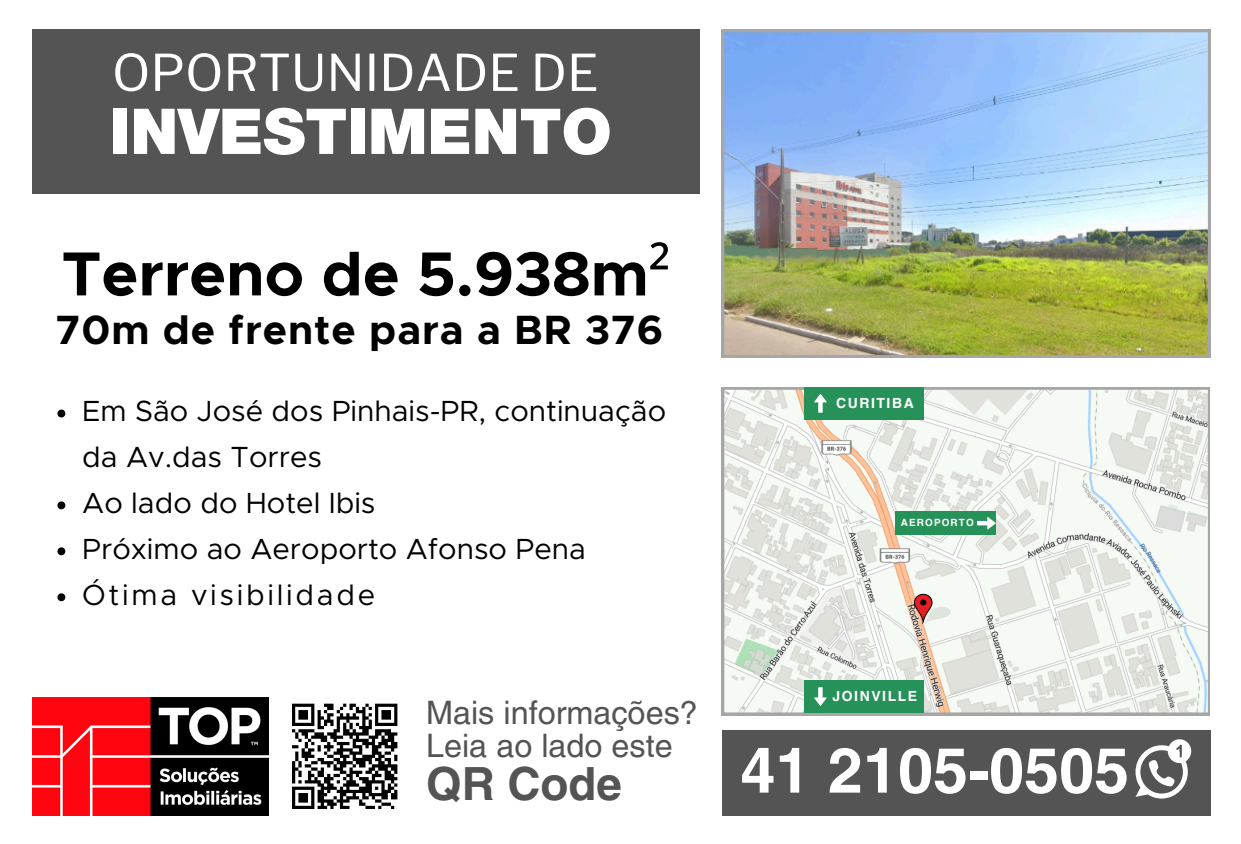
<style>
.page{position:relative;width:1241px;height:844px;background:#fff}
.page>*{position:absolute;margin:0;border:0;box-sizing:border-box;transform-origin:0 0}
.t1{font:900 63.18px "Helvetica Neue LT Pro";letter-spacing:-.005em;color:#fff}
.t2{font:700 63px "Helvetica LT Pro";color:#fff}
.t3{font:700 62.48px "Metropolis";color:#000}
.t4{font:50.23px "Libre Franklin";color:#fff}
.t5{font:700 45.85px "Helvetica LT Pro";color:#545454}
.t6{font:700 41.12px "Metropolis";letter-spacing:.025em;color:#000}
.t7{font:32.38px/33.8px "Helvetica LT Pro";color:#545454}
.t8{font:29.22px/45.9px "Metropolis";color:#000}
.t9{font:29.22px "Metropolis";letter-spacing:.095em;color:#000}
.t10{font:700 14px "Helvetica LT Pro";letter-spacing:.11em;color:#fff}
.t11{font:700 9.97px "Helvetica LT Pro";letter-spacing:.11em;color:#fff}
.s1{font-family:"Noto Sans";font-weight:400}
</style>
<div class="page">
<img style="left:721px;top:30px;width:489px;height:328px">
<svg style="left:721px;top:387px;width:488px;height:328px"></svg>
<svg style="left:914px;top:594px;width:55px;height:50px"></svg>
<div style="left:804px;top:387px;width:120px;height:32px;background:#269259"></div>
<div style="left:804px;top:680px;width:120px;height:33px;background:#269259"></div>
<div style="left:895px;top:512px;width:100px;height:23px;background:#269259"></div>
<svg style="left:814px;top:394px;width:12px;height:19px"></svg>
<svg style="left:977px;top:517px;width:18px;height:12px"></svg>
<svg style="left:814px;top:687px;width:12px;height:19px"></svg>
<div style="left:32px;top:30px;width:667px;height:164px;background:#545454"></div>
<div style="left:721px;top:730px;width:489px;height:85px;background:#545454"></div>
<svg style="left:1135px;top:739px;width:57px;height:59px"></svg>
<img style="left:32px;top:697px;width:237px;height:118px">
<svg style="left:57px;top:410px;width:8px;height:7px"></svg>
<svg style="left:57px;top:501px;width:8px;height:8px"></svg>
<svg style="left:57px;top:547px;width:8px;height:8px"></svg>
<svg style="left:57px;top:593px;width:8px;height:8px"></svg>
<svg style="left:292px;top:703px;width:106px;height:106px"></svg>
<p class="t4" style="left:112px;top:42px;width:488px">OPORTUNIDADE DE</p>
<p class="t1" style="left:109px;top:109px;width:504px">INVESTIMENTO</p>
<h6 class="t3" style="left:61px;top:246px;width:610px">Terreno de 5.938m<span class="s1">²</span></h6>
<h6 class="t6" style="left:56px;top:311px;width:609px">70m de frente para a BR 376</h6>
<h5 class="t8" style="left:82px;top:390px;width:585px">Em São José dos Pinhais-PR, continuação da Av.das Torres</h5>
<p class="t8" style="left:82px;top:482px;width:295px">Ao lado do Hotel Ibis</p>
<p class="t8" style="left:82px;top:528px;width:505px">Próximo ao Aeroporto Afonso Pena</p>
<p class="t9" style="left:82px;top:582px;width:294px">Ótima visibilidade</p>
<p class="t7" style="left:426px;top:698px;width:273px">Mais informações?<br>Leia ao lado este</p>
<p class="t5" style="left:426px;top:767px;width:197px">QR Code</p>
<p class="t10" style="left:836px;top:398px;width:79px">CURITIBA</p>
<p class="t11" style="left:900px;top:519px;width:75px">AEROPORTO</p>
<p class="t10" style="left:832px;top:691px;width:86px">JOINVILLE</p>
<p class="t2" style="left:740px;top:747px;width:390px">41 2105-0505</p>
</div>
